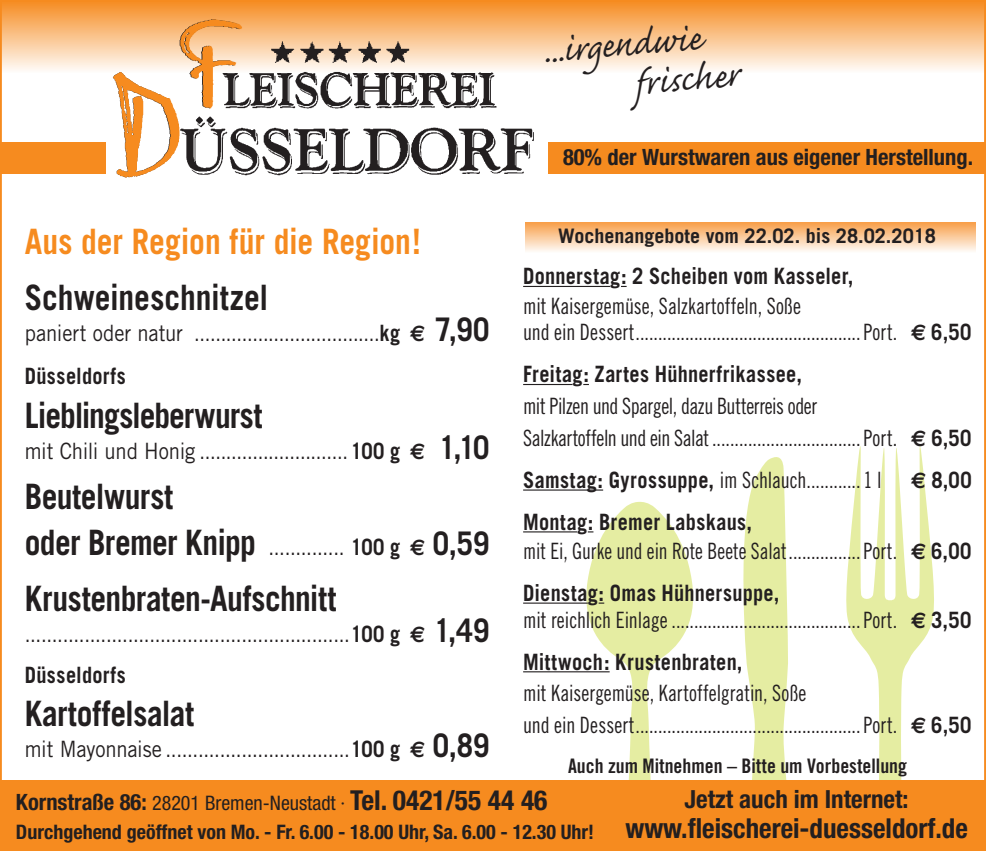
<style>
.page{position:relative;width:986px;height:851px;background:#fff}
.page>*{position:absolute;margin:0;border:0;box-sizing:border-box;transform-origin:0 0}
.t1{font:45px/40px "Caflisch Script";color:#231f20}
.t2{font:700 35px/46px "Trade Gothic";letter-spacing:-.01em;color:#231f20;scale:.9 1}
.t3{font:700 35px "Trade Gothic";color:#f68b1f;scale:.9 1}
.t4{font:700 35px "Trade Gothic";letter-spacing:-.035em;color:#231f20;scale:.9 1}
.t5{font:700 condensed 27.5px "Helvetica Neue";color:#231f20}
.t6{font:700 condensed 25px "Helvetica Neue";color:#231f20}
.t7{font:22.5px/31.8px "Trade Gothic Cond Eighteen";letter-spacing:-.005em;color:#231f20;scale:.9 1}
.t8{font:700 22.5px "Trade Gothic";letter-spacing:.015em;color:#231f20;scale:.9 1}
.t9{font:22.5px "Trade Gothic Cond Eighteen";letter-spacing:-.005em;color:#231f20;scale:.88 1}
.t10{font:700 condensed 22.5px "Helvetica Neue";color:#231f20}
.t11{font:21px "Trade Gothic";color:#231f20;scale:.9 1}
.t12{font:21px "Trade Gothic";color:#231f20;scale:.88 1}
.t13{font:700 condensed 20px "Helvetica Neue";color:#231f20}
.t14{font:condensed 20px "Helvetica Neue";color:#231f20}
.t15{font:20px "Trade Gothic Bold Cond Twenty";color:#231f20}
.t16{font:700 20px "Trade Gothic";color:#231f20}
.s1{font-size:22.5px}
.s2{font-weight:700;font-size:22.5px}
.s3{font-family:"Euro Sans";font-weight:700;font-size:22.5px}
.s4{font-weight:700;font-size:32.5px}
.s5{font-weight:400;font-size:21px}
.s6{font-family:"Euro Sans";font-size:22.5px}
.s7{font-size:32.5px}
.s8{font-family:"Euro Sans";font-weight:700}
.s9{font-family:"Trade Gothic";font-weight:700}
.s10{font-family:"Euro Sans"}
.s11{font-weight:700;font-size:27.5px}
</style>
<div class="page">
<div style="left:0;top:142px;width:985px;height:31px;background:#f68b1f"></div>
<div style="left:0;top:0;width:985px;height:73px;background:linear-gradient(to bottom,#f58b1f,#fefcfb)"></div>
<div style="left:106px;top:135px;width:441px;height:45px;background:#fff"></div>
<img style="left:244px;top:11px;width:292px;height:165px">
<img style="left:109px;top:11px;width:135px;height:167px">
<svg style="left:846px;top:446px;width:88px;height:334px"></svg>
<svg style="left:743px;top:457px;width:45px;height:323px"></svg>
<svg style="left:580px;top:501px;width:113px;height:279px"></svg>
<hr style="left:523px;top:286px;width:87px;height:1px;background:#231f20">
<hr style="left:523px;top:384px;width:49px;height:1px;background:#231f20">
<hr style="left:523px;top:489px;width:80px;height:1px;background:#231f20">
<hr style="left:523px;top:531px;width:53px;height:1px;background:#231f20">
<hr style="left:523px;top:602px;width:64px;height:1px;background:#231f20">
<hr style="left:523px;top:671px;width:86px;height:1px;background:#231f20">
<div style="left:524px;top:222px;width:450px;height:30px;background:linear-gradient(to bottom,#f79e47,#fef7ef)"></div>
<div style="left:0;top:780px;width:985px;height:70px;background:#f68b1f"></div>
<h1 class="t1" style="left:630px;top:26px;width:106px;text-indent:-89px;rotate:-5deg">...irgendwie frischer</h1>
<h2 class="t3" style="left:25px;top:220px;width:441px">Aus der Region für die Region!</h2>
<h2 class="t2" style="left:25px;top:274px;width:272px">Schweineschnitzel</h2>
<p class="t12" style="left:25px;top:320px;width:529px"><span class="s1">paniert oder natur</span> ...................................<span class="s2">kg</span> <span class="s3">E</span> <span class="s4">7,90</span></p>
<p class="t8" style="left:25px;top:362px;width:114px">Düsseldorfs</p>
<h2 class="t4" style="left:25px;top:393px;width:265px">Lieblingsleberwurst</h2>
<p class="t12" style="left:25px;top:438px;width:529px"><span class="s1">mit Chili und Honig</span> ............................ <span class="s2">100 g</span> <span class="s3">E</span> <span class="s4">1,10</span></p>
<h2 class="t2" style="left:25px;top:473px;width:517px">Beutelwurst<br>oder Bremer Knipp <span class="s5">..............</span> <span class="s1">100 g</span> <span class="s6">E</span> <span class="s7">0,59</span></h2>
<h2 class="t2" style="left:25px;top:575px;width:347px">Krustenbraten-Aufschnitt</h2>
<p class="t11" style="left:25px;top:622px;width:517px">............................................................<span class="s2">100 g</span> <span class="s3">E</span> <span class="s4">1,49</span></p>
<p class="t8" style="left:25px;top:661px;width:114px">Düsseldorfs</p>
<h2 class="t2" style="left:25px;top:690px;width:189px">Kartoffelsalat</h2>
<p class="t11" style="left:25px;top:737px;width:517px"><span class="s1">mit Mayonnaise</span> ..................................<span class="s2">100 g</span> <span class="s3">E</span> <span class="s4">0,89</span></p>
<p class="t10" style="left:562px;top:143px;width:411px">80% der Wurstwaren aus eigener Herstellung.</p>
<p class="t16" style="left:558px;top:223px;width:379px">Wochenangebote vom 22.02. bis 28.02.2018</p>
<p class="t8" style="left:523px;top:262px;width:368px">Donnerstag: 2 Scheiben vom Kasseler,</p>
<p class="t7" style="left:523px;top:292px;width:499px;line-height:26.8px">mit Kaisergemüse, Salzkartoffeln, Soße<br>und ein Dessert.................................................. Port. <span class="s8">E</span> <span class="s9">6,50</span></p>
<p class="t8" style="left:523px;top:360px;width:311px">Freitag: Zartes Hühnerfrikassee,</p>
<p class="t7" style="left:523px;top:390px;width:499px">mit Pilzen und Spargel, dazu Butterreis oder<br>Salzkartoffeln und ein Salat ................................. Port. <span class="s8">E</span> <span class="s9">6,50</span></p>
<p class="t7" style="left:523px;top:463px;width:399px"><span class="s9">Samstag: Gyrossuppe,</span> im Schlauch............ 1 l</p>
<p class="t8" style="left:910px;top:466px;width:69px"><span class="s10">E</span> 8,00</p>
<p class="t8" style="left:523px;top:507px;width:256px">Montag: Bremer Labskaus,</p>
<p class="t9" style="left:523px;top:537px;width:511px">mit Ei, Gurke und ein Rote Beete Salat................ Port. <span class="s8">E</span> <span class="s9">6,00</span></p>
<p class="t8" style="left:523px;top:579px;width:286px">Dienstag: Omas Hühnersuppe,</p>
<p class="t7" style="left:523px;top:603px;width:499px">mit reichlich Einlage .......................................... Port. <span class="s8">E</span> <span class="s9">3,50</span></p>
<p class="t8" style="left:523px;top:647px;width:245px">Mittwoch: Krustenbraten,</p>
<p class="t7" style="left:523px;top:677px;width:499px">mit Kaisergemüse, Kartoffelgratin, Soße<br>und ein Dessert.................................................. Port. <span class="s8">E</span> <span class="s9">6,50</span></p>
<p class="t15" style="left:568px;top:753px;width:340px">Auch zum Mitnehmen – Bitte um Vorbestellung</p>
<p class="t14" style="left:16px;top:791px;width:532px"><span class="s2">Kornstraße 86:</span> 28201 Bremen-Neustadt · <span class="s11">Tel. 0421/55 44 46</span></p>
<p class="t13" style="left:16px;top:819px;width:579px">Durchgehend geöffnet von Mo. - Fr. 6.00 - 18.00 Uhr, Sa. 6.00 - 12.30 Uhr!</p>
<p class="t6" style="left:684px;top:784px;width:225px">Jetzt auch im Internet:</p>
<p class="t5" style="left:625px;top:811px;width:344px">www.fleischerei-duesseldorf.de</p>
</div>
